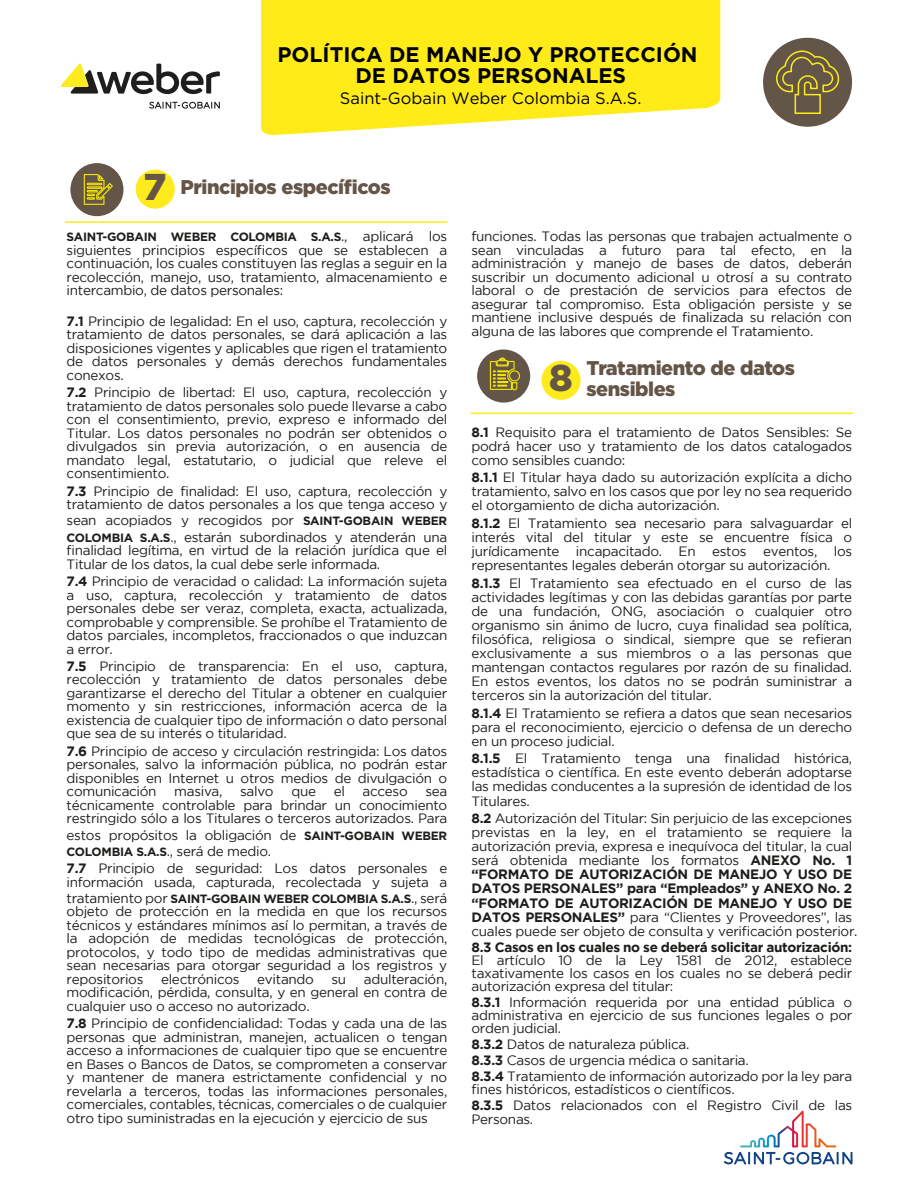
<style>
.page{position:relative;width:918px;height:1188px;background:#fff}
.page>*{position:absolute;margin:0;border:0;box-sizing:border-box;transform-origin:0 0}
.t1{font:700 21.15px/20.5px "Gotham";color:#010101;text-align:center}
.t2{font:900 19.8px/21.8px "Gotham";letter-spacing:-.02em;color:#645547}
.t3{font:16.5px "Gotham";color:#010101}
.t4{font:13.5px/13.5px "Gotham";letter-spacing:-.02em;color:#1d1d1b;text-align:justify}
.t5{font:700 13.5px "Gotham";letter-spacing:-.02em;color:#1d1d1b}
.t6{font:700 12px "Gotham";letter-spacing:-.02em;color:#1d1d1b}
.s1{font-size:37.35px}
.s2{font-weight:400;font-size:13.5px}
.s3{font-weight:700}
.s4{font-weight:700;font-size:12px}
</style>
<div class="page">
<hr style="left:65px;top:221px;width:382px;height:2px;background:#feeb17">
<div style="left:136px;top:170px;width:39px;height:39px;background:#feeb1d;border-radius:50%"></div>
<hr style="left:471px;top:413px;width:382px;height:1px;background:#feeb17">
<div style="left:542px;top:361px;width:39px;height:39px;background:#feeb1d;border-radius:50%"></div>
<div style="left:70px;top:163px;width:53px;height:53px;background:#635547;border-radius:50%"></div>
<div style="left:477px;top:350px;width:53px;height:53px;background:#635547;border-radius:50%"></div>
<svg style="left:724px;top:1111px;width:129px;height:53px"></svg>
<svg style="left:261px;top:0;width:459px;height:136px;background:#feed2f"></svg>
<div style="left:763px;top:38px;width:89px;height:89px;background:#635547;border-radius:50%"></div>
<svg style="left:775px;top:50px;width:64px;height:65px"></svg>
<svg style="left:149px;top:102px;width:71px;height:7px"></svg>
<svg style="left:61px;top:63px;width:159px;height:31px"></svg>
<svg style="left:83px;top:174px;width:30px;height:31px"></svg>
<div style="left:509px;top:370px;width:11px;height:11px;border:1px solid #f4e600;border-radius:50%"></div>
<svg style="left:489px;top:357px;width:29px;height:34px"></svg>
<h1 class="t1" style="left:277px;top:45px;width:422px">POLÍTICA DE MANEJO Y PROTECCIÓN<br>DE DATOS PERSONALES</h1>
<p class="t3" style="left:340px;top:87px;width:303px">Saint-Gobain Weber Colombia S.A.S.</p>
<h2 class="t2" style="left:143px;top:176px;width:249px"><span class="s1">7</span> Principios específicos</h2>
<p class="t6" style="left:67px;top:229px;width:382px">SAINT-GOBAIN WEBER COLOMBIA S.A.S<span class="s2">., aplicará los</span></p>
<p class="t4" style="left:67px;top:243px;width:382px">siguientes principios específicos que se establecen a continuación, los cuales constituyen las reglas a seguir en la recolección, manejo, uso, tratamiento, almacenamiento e intercambio, de datos personales:</p>
<p class="t4" style="left:67px;top:314px;width:382px"><span class="s3">7.1</span> Principio de legalidad: En el uso, captura, recolección y tratamiento de datos personales, se dará aplicación a las disposiciones vigentes y aplicables que rigen el tratamiento de datos personales y demás derechos fundamentales conexos.</p>
<p class="t4" style="left:67px;top:386px;width:382px"><span class="s3">7.2</span> Principio de libertad: El uso, captura, recolección y tratamiento de datos personales solo puede llevarse a cabo con el consentimiento, previo, expreso e informado del Titular. Los datos personales no podrán ser obtenidos o divulgados sin previa autorización, o en ausencia de mandato legal, estatutario, o judicial que releve el consentimiento.</p>
<p class="t4" style="left:67px;top:484px;width:382px"><span class="s3">7.3</span> Principio de finalidad: El uso, captura, recolección y tratamiento de datos personales a los que tenga acceso y</p>
<p class="t4" style="left:67px;top:512px;width:382px;line-height:16.2px">sean acopiados y recogidos por <span class="s4">SAINT-GOBAIN WEBER<br>COLOMBIA S.A.S</span>., estarán subordinados y atenderán una</p>
<p class="t4" style="left:67px;top:543px;width:382px">finalidad legítima, en virtud de la relación jurídica que el<br>Titular de los datos, la cual debe serle informada.</p>
<p class="t4" style="left:67px;top:574px;width:382px"><span class="s3">7.4</span> Principio de veracidad o calidad: La información sujeta a uso, captura, recolección y tratamiento de datos personales debe ser veraz, completa, exacta, actualizada, comprobable y comprensible. Se prohíbe el Tratamiento de datos parciales, incompletos, fraccionados o que induzcan a error.</p>
<p class="t4" style="left:67px;top:659px;width:382px"><span class="s3">7.5</span> Principio de transparencia: En el uso, captura, recolección y tratamiento de datos personales debe garantizarse el derecho del Titular a obtener en cualquier momento y sin restricciones, información acerca de la existencia de cualquier tipo de información o dato personal que sea de su interés o titularidad.</p>
<p class="t4" style="left:67px;top:744px;width:382px"><span class="s3">7.6</span> Principio de acceso y circulación restringida: Los datos personales, salvo la información pública, no podrán estar disponibles en Internet u otros medios de divulgación o comunicación</p>
<p class="t4" style="left:174px;top:785px;width:50px">masiva,</p>
<p class="t4" style="left:240px;top:785px;width:35px">salvo</p>
<p class="t4" style="left:291px;top:785px;width:26px">que</p>
<p class="t4" style="left:334px;top:785px;width:13px">el</p>
<p class="t4" style="left:363px;top:785px;width:47px">acceso</p>
<p class="t4" style="left:67px;top:785px;width:382px;text-indent:359px">sea técnicamente controlable para brindar un conocimiento restringido sólo a los Titulares o terceros autorizados. Para</p>
<p class="t4" style="left:67px;top:826px;width:382px;line-height:16.8px;text-align:left">estos propósitos la obligación de <span class="s4">SAINT-GOBAIN WEBER<br>COLOMBIA S.A.S</span>., será de medio.<br><span class="s3">7.7</span> Principio de seguridad: Los datos personales e</p>
<p class="t4" style="left:67px;top:875px;width:382px">información usada, capturada, recolectada y sujeta a</p>
<p class="t6" style="left:67px;top:891px;width:382px"><span class="s2">tratamiento por</span> SAINT-GOBAIN WEBER COLOMBIA S.A.S<span class="s2">., será</span></p>
<p class="t4" style="left:67px;top:905px;width:382px">objeto de protección en la medida en que los recursos técnicos y estándares mínimos así lo permitan, a través de la adopción de medidas tecnológicas de protección, protocolos, y todo tipo de medidas administrativas que sean necesarias para otorgar seguridad a los registros y repositorios</p>
<p class="t4" style="left:67px;top:972px;width:382px;text-indent:297px">adulteración, modificación, pérdida, consulta, y en general en contra de cualquier uso o acceso no autorizado.</p>
<p class="t4" style="left:67px;top:1017px;width:382px"><span class="s3">7.8</span> Principio de confidencialidad: Todas y cada una de las personas que administran, manejen, actualicen o tengan acceso a informaciones de cualquier tipo que se encuentre en Bases o Bancos de Datos, se comprometen a conservar y mantener de manera estrictamente confidencial y no revelarla a terceros, todas las informaciones personales, comerciales, contables, técnicas, comerciales o de cualquier otro tipo suministradas en la ejecución y ejercicio de sus</p>
<p class="t4" style="left:161px;top:972px;width:80px">electrónicos</p>
<p class="t4" style="left:257px;top:972px;width:58px">evitando</p>
<p class="t4" style="left:332px;top:972px;width:16px">su</p>
<p class="t4" style="left:472px;top:229px;width:382px">funciones. Todas las personas que trabajen actualmente o sean vinculadas a futuro para tal efecto, en la administración y manejo de bases de datos, deberán suscribir un documento adicional u otrosí a su contrato laboral o de prestación de servicios para efectos de asegurar tal compromiso. Esta obligación persiste y se mantiene inclusive después de finalizada su relación con alguna de las labores que comprende el Tratamiento.</p>
<h2 class="t2" style="left:549px;top:356px;width:247px;text-indent:37px">Tratamiento de datos<br><sup>8</sup> sensibles</h2>
<p class="t4" style="left:472px;top:425px;width:382px;line-height:14.1px"><span class="s3">8.1</span> Requisito para el tratamiento de Datos Sensibles: Se podrá hacer uso y tratamiento de los datos catalogados como sensibles cuando:</p>
<p class="t4" style="left:472px;top:470px;width:382px;line-height:14.1px"><span class="s3">8.1.1</span> El Titular haya dado su autorización explícita a dicho tratamiento, salvo en los casos que por ley no sea requerido el otorgamiento de dicha autorización.</p>
<p class="t4" style="left:472px;top:516px;width:382px;line-height:14.1px"><span class="s3">8.1.2</span> El Tratamiento sea necesario para salvaguardar el interés vital del titular y este se encuentre física o jurídicamente incapacitado. En estos eventos, los representantes legales deberán otorgar su autorización.</p>
<p class="t4" style="left:472px;top:575px;width:382px;line-height:14.1px"><span class="s3">8.1.3</span> El Tratamiento sea efectuado en el curso de las actividades legítimas y con las debidas garantías por parte de una fundación, ONG, asociación o cualquier otro organismo sin ánimo de lucro, cuya finalidad sea política, filosófica, religiosa o sindical, siempre que se refieran exclusivamente a sus miembros o a las personas que mantengan contactos regulares por razón de su finalidad.<br>En estos eventos, los datos no se podrán suministrar a terceros sin la autorización del titular.</p>
<p class="t4" style="left:472px;top:706px;width:382px;line-height:14.1px"><span class="s3">8.1.4</span> El Tratamiento se refiera a datos que sean necesarios para el reconocimiento, ejercicio o defensa de un derecho en un proceso judicial.</p>
<p class="t4" style="left:472px;top:751px;width:382px;line-height:14.1px"><span class="s3">8.1.5</span> El Tratamiento tenga una finalidad histórica, estadística o científica. En este evento deberán adoptarse las medidas conducentes a la supresión de identidad de los Titulares.</p>
<p class="t4" style="left:472px;top:811px;width:387px;line-height:14.1px;text-align:left"><span class="s3">8.2</span> Autorización del Titular: Sin perjuicio de las excepciones previstas en la ley, en el tratamiento se requiere la autorización previa, expresa e inequívoca del titular, la cual será obtenida mediante los formatos <span class="s3">ANEXO No. 1 “FORMATO DE AUTORIZACIÓN DE MANEJO Y USO DE DATOS PERSONALES” para “Empleados” y ANEXO No. 2 “FORMATO DE AUTORIZACIÓN DE MANEJO Y USO DE DATOS PERSONALES”</span> para “Clientes y Proveedores”, las cuales puede ser objeto de consulta y verificación posterior.</p>
<p class="t5" style="left:472px;top:939px;width:382px">8.3 Casos en los cuales no se deberá solicitar autorización:</p>
<p class="t4" style="left:472px;top:953px;width:382px;line-height:12.9px">El artículo 10 de la Ley 1581 de 2012, establece taxativamente los casos en los cuales no se deberá pedir autorización expresa del titular:</p>
<p class="t4" style="left:472px;top:995px;width:382px;line-height:12.9px"><span class="s3">8.3.1</span> Información requerida por una entidad pública o administrativa en ejercicio de sus funciones legales o por orden judicial.</p>
<p class="t4" style="left:472px;top:1036px;width:382px;line-height:16.2px;text-align:left"><span class="s3">8.3.2</span> Datos de naturaleza pública.<br><span class="s3">8.3.3</span> Casos de urgencia médica o sanitaria.<br><span class="s3">8.3.4</span> Tratamiento de información autorizado por la ley para</p>
<p class="t4" style="left:472px;top:1081px;width:382px;line-height:16.2px">fines históricos, estadísticos o científicos.<br><span class="s3">8.3.5</span> Datos relacionados con el Registro Civil de las</p>
<p class="t4" style="left:472px;top:1113px;width:63px">Personas.</p>
</div>
